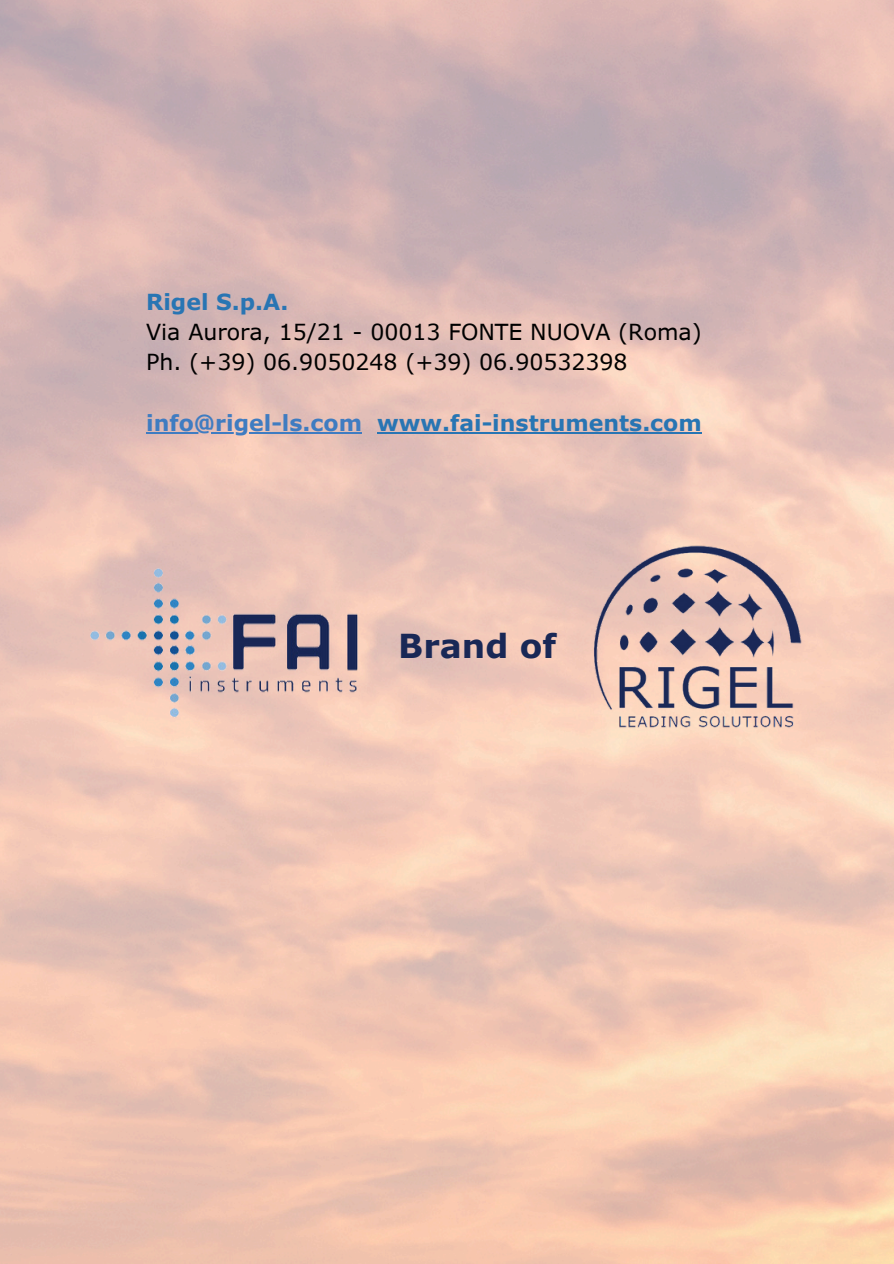
<style>
.page{position:relative;width:894px;height:1264px;background:#fff}
.page>*{position:absolute;margin:0;border:0;box-sizing:border-box;transform-origin:0 0}
.t1{font:700 33px "Verdana Pro";color:#192856}
.t2{font:22.05px "Verdana Pro";color:#000}
.t3{font:700 22.05px "Verdana Pro";color:#2875b3}
.s1{color:#3f7cc1}
</style>
<div class="page">
<img style="left:0;top:0;width:893px;height:1263px">
<hr style="left:146px;top:432px;width:216px;height:1px;background:#3f7cc1">
<hr style="left:377px;top:432px;width:324px;height:1px;background:#2875b3">
<img style="left:86px;top:561px;width:289px;height:159px">
<img style="left:590px;top:541px;width:217px;height:195px">
<p class="t3" style="left:146px;top:287px;width:144px">Rigel S.p.A.</p>
<p class="t2" style="left:146px;top:318px;width:557px">Via Aurora, 15/21 - 00013 FONTE NUOVA (Roma)</p>
<p class="t2" style="left:146px;top:348px;width:483px">Ph. (+39) 06.9050248 (+39) 06.90532398</p>
<p class="t3" style="left:146px;top:409px;width:557px"><span class="s1">info@rigel-ls.com</span> www.fai-instruments.com</p>
<p class="t1" style="left:398px;top:624px;width:159px">Brand of</p>
</div>
